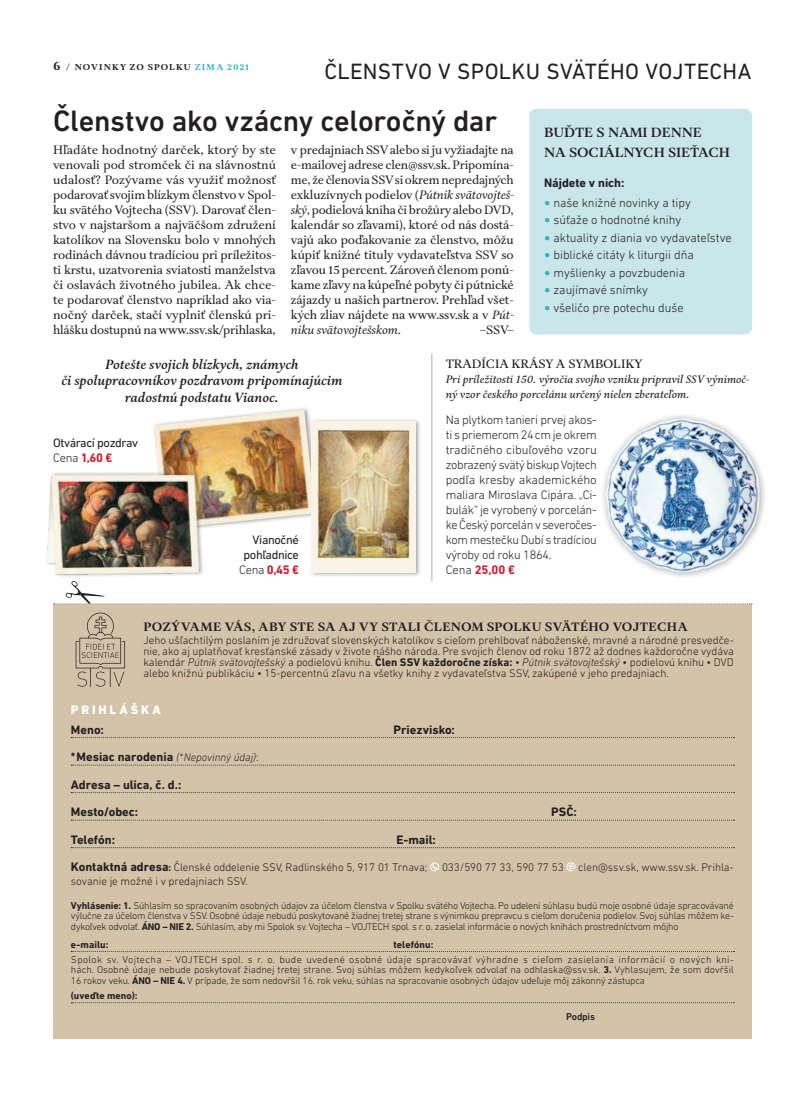
<style>
.page{position:relative;width:787px;height:1099px;background:#fff}
.page>*{position:absolute;margin:0;border:0;box-sizing:border-box;transform-origin:0 0}
.I-podtitul{font:500 30px "DIN Next LT Pro";letter-spacing:-.01em;color:#231f20}
.I-podtitul-2{font:22.5px "DIN Next LT Pro";letter-spacing:.015em;color:#231f20}
.K-text_katalog_Aria{font:italic 600 13.75px "Aria Text G2";letter-spacing:-.005em;color:#231f20}
.K-tuitul_kniha{font:600 13.75px "Aria Text G3";letter-spacing:-.005em;color:#231f20}
.K-text_katalog_Aria-2{font:12.5px/15px "Aria Text G2";letter-spacing:-.01em;color:#231f20;text-align:justify}
.K-text_katalog{font:300 12.5px/15px "DIN Next LT Pro";letter-spacing:-.005em;color:#231f20;text-align:justify}
.I-text_inzerat{font:700 12.5px "DIN Next LT Pro";color:#231f20}
.I-podtitul-3{font:700 12.5px "Aria Text G2";letter-spacing:.015em;color:#231f20}
.K-text_katalog-2{font:12.5px/15px "DIN Next LT Pro";letter-spacing:-.03em;color:#231f20;text-align:right}
.K-text_katalog-3{font:700 12.5px "DIN Next LT Pro";letter-spacing:-.025em;color:#d11c2f}
.K-tuitul_kniha-2{font:12.5px "Aria Text G3";letter-spacing:-.005em;color:#231f20}
.K-text_katalog-4{font:700 12.5px "DIN Next LT Pro";letter-spacing:-.005em;color:#231f20}
.I-text_inzerat-2{font:800 12.5px "DIN Next LT Pro";letter-spacing:.225em;color:#fff}
.I-text_inzerat-3{font:300 11.25px/11.2px "DIN Next LT Pro";letter-spacing:-.005em;color:#231f20;text-align:justify}
.K-autor_knihy{font:italic 11.25px/15px "Aria Text G3";color:#231f20}
.K-text_katalog-5{font:300 10px/10.6px "DIN Next LT Pro";letter-spacing:-.025em;color:#231f20}
.I-text_inzerat-4{font:700 10px "DIN Next LT Pro";letter-spacing:.005em;color:#231f20}
.K-text_katalog-6{font:500 10px "DIN Next LT Pro";letter-spacing:-.015em;color:#231f20}
.t1{font:700 8.75px "Aria Text G3";letter-spacing:.12em;color:#231f20}
.s1{font-size:12.5px}
.s2{color:#34b2c0}
.s3{font-weight:900;color:#34b2c0}
.s4{font-style:italic}
.s5{font-weight:300;color:#231f20}
.s6{font-weight:700}
.s7{font-weight:300;font-style:italic;font-size:11.25px}
.s8{font-weight:300;font-size:11.25px}
.s9{font-weight:700;font-size:12.5px}
.s10{font-weight:700;font-size:10px}
</style>
<div class="page">
<img style="left:154px;top:410px;width:156px;height:118px">
<div style="left:529px;top:109px;width:223px;height:225px;background:#c9e6eb;border-radius:7px"></div>
<div style="left:53px;top:604px;width:698px;height:434px;background:#d2c3a9"></div>
<svg style="left:71px;top:737px;width:663px;height:1px"></svg>
<svg style="left:71px;top:764px;width:663px;height:1px"></svg>
<svg style="left:71px;top:792px;width:663px;height:1px"></svg>
<svg style="left:71px;top:819px;width:663px;height:1px"></svg>
<svg style="left:71px;top:847px;width:663px;height:1px"></svg>
<svg style="left:71px;top:951px;width:663px;height:1px"></svg>
<svg style="left:71px;top:1002px;width:663px;height:1px"></svg>
<svg style="left:430px;top:862px;width:9px;height:9px"></svg>
<svg style="left:566px;top:862px;width:9px;height:9px"></svg>
<svg style="left:76px;top:612px;width:49px;height:75px"></svg>
<svg style="left:53px;top:580px;width:699px;height:24px"></svg>
<hr style="left:431px;top:354px;width:1px;height:227px;background:#a8a9ad">
<div style="left:309px;top:417px;width:112px;height:159px;background:#231f20;opacity:.4"></div>
<div style="left:311px;top:421px;width:104px;height:151px;background:#f9f4e7"></div>
<img style="left:317px;top:430px;width:92px;height:128px">
<img style="left:47px;top:463px;width:160px;height:121px">
<img style="left:598px;top:415px;width:167px;height:166px">
<p class="I-podtitul-2" style="left:324px;top:59px;width:429px">ČLENSTVO V SPOLKU SVÄTÉHO VOJTECHA</p>
<p class="I-podtitul" style="left:53px;top:103px;width:445px">Členstvo ako vzácny celoročný dar</p>
<p class="t1" style="left:53px;top:61px;width:197px"><span class="s1">6</span> / NOVINKY ZO SPOLKU <span class="s2">ZIMA 2021</span></p>
<p class="K-tuitul_kniha" style="left:544px;top:124px;width:159px">BUĎTE S NAMI DENNE</p>
<p class="K-tuitul_kniha" style="left:544px;top:144px;width:187px">NA SOCIÁLNYCH SIEŤACH</p>
<p class="K-text_katalog-4" style="left:544px;top:175px;width:82px">Nájdete v nich:</p>
<p class="K-text_katalog" style="left:544px;top:195px;width:148px"><span class="s3">•</span> naše knižné novinky a tipy</p>
<p class="K-text_katalog" style="left:544px;top:212px;width:138px"><span class="s3">•</span> súťaže o hodnotné knihy</p>
<p class="K-text_katalog" style="left:544px;top:230px;width:189px"><span class="s3">•</span> aktuality z diania vo vydavateľstve</p>
<p class="K-text_katalog" style="left:544px;top:247px;width:151px"><span class="s3">•</span> biblické citáty k liturgii dňa</p>
<p class="K-text_katalog" style="left:544px;top:265px;width:142px"><span class="s3">•</span> myšlienky a povzbudenia</p>
<p class="K-text_katalog" style="left:544px;top:282px;width:105px"><span class="s3">•</span> zaujímavé snímky</p>
<p class="K-text_katalog" style="left:544px;top:300px;width:141px"><span class="s3">•</span> všeličo pre potechu duše</p>
<p class="K-text_katalog_Aria-2" style="left:53px;top:143px;width:224px">Hľadáte hodnotný darček, ktorý by ste venovali pod stromček či na slávnostnú udalosť? Pozývame vás využiť možnosť podarovať svojim blízkym členstvo v Spol&shy;ku svätého Vojtecha (SSV). Darovať člen&shy;stvo v najstaršom a najväčšom združení katolíkov na Slovensku bolo v mnohých rodinách dávnou tradíciou pri príležitos&shy;ti krstu, uzatvorenia sviatosti manželstva či oslavách životného jubilea. Ak chce&shy;te podarovať členstvo napríklad ako via&shy;nočný darček, stačí vyplniť členskú pri&shy;hlášku dostupnú na www.ssv.sk/prihlaska,</p>
<p class="K-text_katalog_Aria-2" style="left:291px;top:143px;width:224px">v predajniach SSV alebo si ju vyžiadajte na e-mailovej adrese clen@ssv.sk. Pripomína&shy;me, že členovia SSV si okrem nepredajných exkluzívnych podielov (<span class="s4">Pútnik svätovojteš&shy;ský</span>, podielová kniha či brožúry alebo DVD, kalendár so zľavami), ktoré od nás dostá&shy;vajú ako poďakovanie za členstvo, môžu kúpiť knižné tituly vydavateľstva SSV so zľavou 15 percent. Zároveň členom ponú&shy;kame zľavy na kúpeľné pobyty či pútnické zájazdy u našich partnerov. Prehľad všet&shy;kých zliav nájdete na www.ssv.sk a v <span class="s4">Pút&shy;niku svätovojtešskom</span>.</p>
<p class="K-text_katalog_Aria-2" style="left:480px;top:323px;width:35px">–SSV–</p>
<p class="K-text_katalog_Aria" style="left:105px;top:356px;width:195px">Potešte svojich blízkych, známych</p>
<p class="K-text_katalog_Aria" style="left:61px;top:372px;width:282px">či spolupracovníkov pozdravom pripomínajúcim</p>
<p class="K-text_katalog_Aria" style="left:125px;top:389px;width:155px">radostnú podstatu Vianoc.</p>
<p class="K-text_katalog-2" style="left:53px;top:434px;width:86px">Otvárací pozdrav</p>
<p class="K-text_katalog-3" style="left:53px;top:450px;width:61px"><span class="s5">Cena</span> 1,60 €</p>
<p class="K-text_katalog-2" style="left:244px;top:532px;width:57px">Vianočné pohľadnice</p>
<p class="K-text_katalog-3" style="left:239px;top:562px;width:61px"><span class="s5">Cena</span> 0,45 €</p>
<p class="K-tuitul_kniha-2" style="left:446px;top:356px;width:198px">TRADÍCIA KRÁSY A SYMBOLIKY</p>
<p class="K-autor_knihy" style="left:446px;top:372px;width:305px">Pri príležitosti 150. výročia svojho vzniku pripravil SSV výnimoč&shy;ný vzor českého porcelánu určený nielen zberateľom.</p>
<p class="K-text_katalog" style="left:446px;top:412px;width:153px">Na plytkom tanieri prvej akos&shy;ti s priemerom 24cm je okrem tradičného cibuľového vzoru zobrazený svätý biskup Vojtech podľa kresby akademického maliara Miroslava Cipára. „Ci&shy;bulák“ je vyrobený v porcelán&shy;ke Český porcelán v severočes&shy;kom mestečku Dubí s tradíciou výroby od roku 1864.</p>
<p class="K-text_katalog-3" style="left:446px;top:562px;width:71px"><span class="s5">Cena</span> 25,00 €</p>
<p class="I-podtitul-3" style="left:143px;top:619px;width:545px">POZÝVAME VÁS, ABY STE SA AJ VY STALI ČLENOM SPOLKU SVÄTÉHO VOJTECHA</p>
<p class="I-text_inzerat-3" style="left:143px;top:634px;width:592px">Jeho ušľachtilým poslaním je združovať slovenských katolíkov s cieľom prehlbovať náboženské, mravné a národné presvedče&shy;nie, ako aj uplatňovať kresťanské zásady v živote nášho národa. Pre svojich členov od roku 1872 až dodnes každoročne vydáva kalendár <span class="s4">Pútnik svätovojtešský</span> a podielovú knihu. <span class="s6">Člen SSV každoročne získa:</span> • <span class="s4">Pútnik svätovojtešský</span> • podielovú knihu • DVD alebo knižnú publikáciu • 15-percentnú zľavu na všetky knihy z vydavateľstva SSV, zakúpené v jeho predajniach.</p>
<p class="I-text_inzerat-2" style="left:71px;top:702px;width:91px">PRIHLÁŠKA</p>
<p class="I-text_inzerat" style="left:71px;top:722px;width:34px">Meno:</p>
<p class="I-text_inzerat" style="left:393px;top:722px;width:63px">Priezvisko:</p>
<p class="I-text_inzerat" style="left:71px;top:749px;width:189px">*Mesiac narodenia <span class="s7">(*Nepovinný údaj)</span><span class="s8">:</span></p>
<p class="I-text_inzerat" style="left:71px;top:777px;width:112px">Adresa – ulica, č. d.:</p>
<p class="I-text_inzerat" style="left:71px;top:804px;width:69px">Mesto/obec:</p>
<p class="I-text_inzerat" style="left:551px;top:804px;width:27px">PSČ:</p>
<p class="I-text_inzerat" style="left:71px;top:832px;width:46px">Telefón:</p>
<p class="I-text_inzerat" style="left:396px;top:832px;width:41px">E-mail:</p>
<p class="I-text_inzerat-3" style="left:71px;top:861px;width:358px"><span class="s9">Kontaktná adresa</span><span class="s10">:</span> Členské oddelenie SSV, Radlinského 5, 917 01 Trnava;</p>
<p class="I-text_inzerat-3" style="left:442px;top:861px;width:123px">033/590 77 33, 590 77 53</p>
<p class="I-text_inzerat-3" style="left:578px;top:861px;width:157px">clen@ssv.sk, www.ssv.sk. Prihla-</p>
<p class="I-text_inzerat-3" style="left:71px;top:875px;width:178px">sovanie je možné i v predajniach SSV.</p>
<p class="K-text_katalog-5" style="left:71px;top:900px;width:664px;line-height:10px"><span class="s6">Vyhlásenie: 1.</span> Súhlasím so spracovaním osobných údajov za účelom členstva v Spolku svätého Vojtecha. Po udelení súhlasu budú moje osobné údaje spracovávané výlučne za účelom členstva v SSV. Osobné údaje nebudú poskytované žiadnej tretej strane s výnimkou prepravcu s cieľom doručenia podielov. Svoj súhlas môžem ke-</p>
<p class="K-text_katalog-5" style="left:71px;top:921px;width:609px">dykoľvek odvolať. <span class="s6">ÁNO – NIE 2.</span> Súhlasím, aby mi Spolok sv. Vojtecha – VOJTECH spol. s r. o. zasielal informácie o nových knihách prostredníctvom môjho</p>
<p class="I-text_inzerat-4" style="left:71px;top:938px;width:39px">e-mailu:</p>
<p class="I-text_inzerat-4" style="left:393px;top:938px;width:41px">telefónu:</p>
<p class="K-text_katalog-5" style="left:71px;top:953px;width:664px;text-align:justify">Spolok sv. Vojtecha – VOJTECH spol. s r. o. bude uvedené osobné údaje spracovávať výhradne s cieľom zasielania informácií o nových kni&shy;hách. Osobné údaje nebude poskytovať žiadnej tretej strane. Svoj súhlas môžem kedykoľvek odvolať na odhlaska@ssv.sk. <span class="s6">3.</span> Vyhlasujem, že som dovŕšil 16 rokov veku. <span class="s6">ÁNO – NIE 4.</span> V prípade, že som nedovŕšil 16. rok veku, súhlas na spracovanie osobných údajov udeľuje môj zákonný zástupca</p>
<p class="I-text_inzerat-4" style="left:71px;top:989px;width:68px">(uveďte meno):</p>
<p class="K-text_katalog-6" style="left:566px;top:1010px;width:30px">Podpis</p>
</div>
